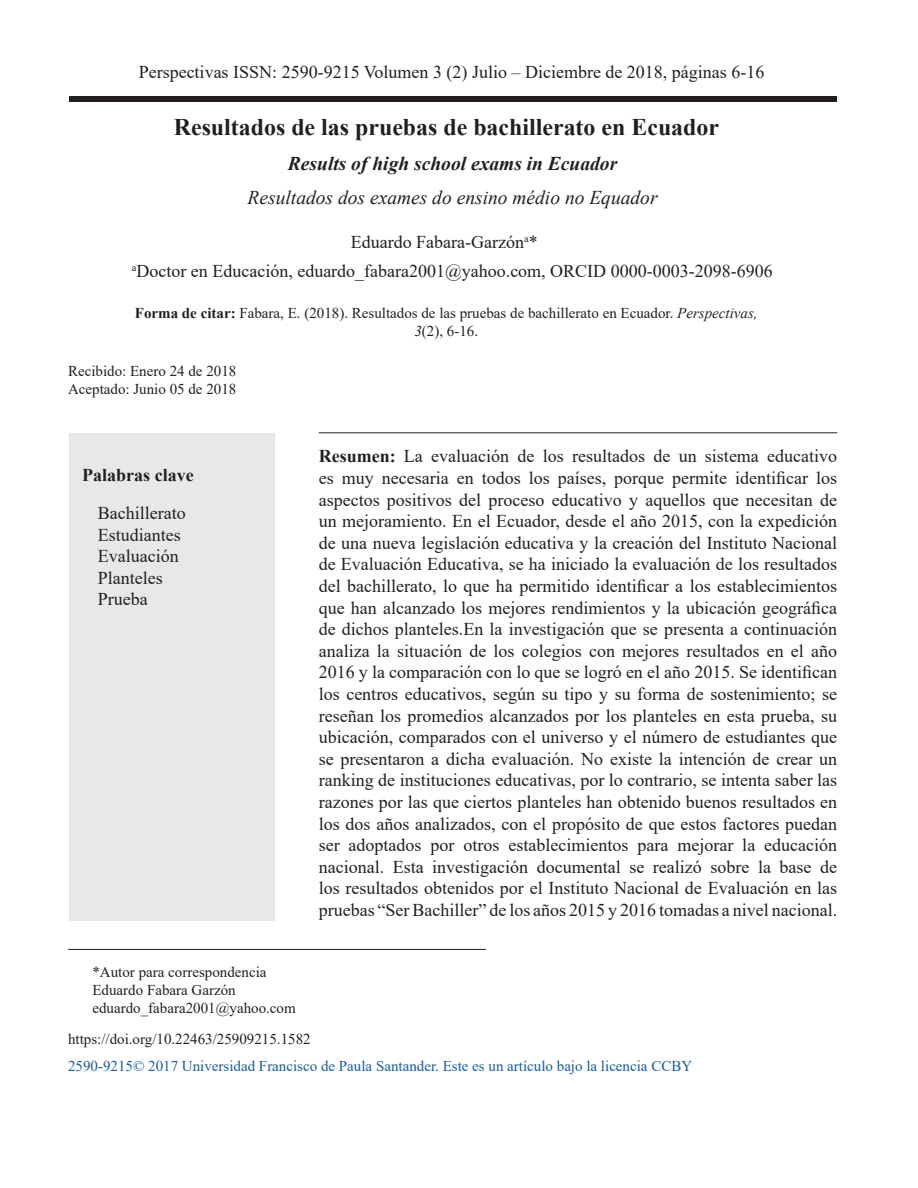
<style>
.page{position:relative;width:918px;height:1188px;background:#fff}
.page>*{position:absolute;margin:0;border:0;box-sizing:border-box;transform-origin:0 0}
.Título_1{font:700 23.85px "Times New Roman";color:#231f20}
.Título_1-2{font:italic 19.5px "Times New Roman";color:#231f20}
.Título_1-3{font:italic 700 19.5px "Times New Roman";color:#231f20}
.Resumen{font:18px/21.6px "Times New Roman";color:#231f20;text-align:justify}
.Título_1-4{font:18px "Times New Roman";color:#231f20}
.t1{font:700 18px "Times New Roman";color:#231f20}
.Título_1-5{font:15px/18px "Times New Roman";color:#231f20;text-align:center}
.t2{font:15px "Times New Roman";color:#175d9e}
.s1{font-weight:700}
.s2{font-style:italic}
</style>
<div class="page">
<div style="left:69px;top:96px;width:767px;height:6px;background:#231f20"></div>
<div style="left:69px;top:433px;width:205px;height:488px;background:#e8e9e7"></div>
<hr style="left:319px;top:432px;width:518px;height:1px;background:#231f20">
<hr style="left:68px;top:949px;width:418px;height:1px;background:#231f20">
<p class="Resumen" style="left:139px;top:61px;width:627px">Perspectivas ISSN: 2590-9215 Volumen 3 (2) Julio – Diciembre de 2018, páginas 6-16</p>
<p class="Título_1" style="left:174px;top:110px;width:547px">Resultados de las pruebas de bachillerato en Ecuador</p>
<p class="Título_1-3" style="left:288px;top:150px;width:331px">Results of high school exams in Ecuador</p>
<p class="Título_1-2" style="left:248px;top:184px;width:412px">Resultados dos exames do ensino médio no Equador</p>
<p class="Título_1-4" style="left:351px;top:229px;width:189px">Eduardo Fabara-Garzón<sup>a</sup>*</p>
<p class="Título_1-4" style="left:132px;top:258px;width:643px"><sup>a</sup>Doctor en Educación, eduardo_fabara2001@yahoo.com, ORCID 0000-0003-2098-6906</p>
<p class="Título_1-5" style="left:135px;top:303px;width:624px"><span class="s1">Forma de citar:</span> Fabara, E. (2018). Resultados de las pruebas de bachillerato en Ecuador. <span class="s2">Perspectivas,<br>3</span>(2), 6-16.</p>
<p class="Título_1-5" style="left:68px;top:361px;width:170px">Recibido: Enero 24 de 2018</p>
<p class="Título_1-5" style="left:68px;top:379px;width:170px">Aceptado: Junio 05 de 2018</p>
<p class="t1" style="left:82px;top:462px;width:113px">Palabras clave</p>
<p class="Resumen" style="left:98px;top:502px;width:89px">Bachillerato<br>Estudiantes</p>
<p class="Resumen" style="left:98px;top:545px;width:82px">Evaluación</p>
<p class="Resumen" style="left:98px;top:566px;width:66px">Planteles</p>
<p class="Resumen" style="left:98px;top:588px;width:51px">Prueba</p>
<p class="Resumen" style="left:319px;top:445px;width:520px"><span class="s1">Resumen:</span> La evaluación de los resultados de un sistema educativo es muy necesaria en todos los países, porque permite identificar los aspectos positivos del proceso educativo y aquellos que necesitan de un mejoramiento. En el Ecuador, desde el año 2015, con la expedición de una nueva legislación educativa y la creación del Instituto Nacional de Evaluación Educativa, se ha iniciado la evaluación de los resultados del bachillerato, lo que ha permitido identificar a los establecimientos que han alcanzado los mejores rendimientos y la ubicación geográfica de dichos planteles.En la investigación que se presenta a continuación analiza la situación de los colegios con mejores resultados en el año 2016 y la comparación con lo que se logró en el año 2015. Se identifican los centros educativos, según su tipo y su forma de sostenimiento; se reseñan los promedios alcanzados por los planteles en esta prueba, su ubicación, comparados con el universo y el número de estudiantes que se presentaron a dicha evaluación. No existe la intención de crear un ranking de instituciones educativas, por lo contrario, se intenta saber las razones por las que ciertos planteles han obtenido buenos resultados en los dos años analizados, con el propósito de que estos factores puedan ser adoptados por otros establecimientos para mejorar la educación nacional. Esta investigación documental se realizó sobre la base de los resultados obtenidos por el Instituto Nacional de Evaluación en las pruebas “Ser Bachiller” de los años 2015 y 2016 tomadas a nivel nacional.</p>
<p class="Título_1-5" style="left:92px;top:962px;width:176px">*Autor para correspondencia</p>
<p class="Título_1-5" style="left:92px;top:980px;width:145px">Eduardo Fabara Garzón</p>
<p class="Título_1-5" style="left:92px;top:998px;width:205px">eduardo_fabara2001@yahoo.com</p>
<p class="Título_1-5" style="left:68px;top:1029px;width:244px">https://doi.org/10.22463/25909215.1582</p>
<p class="t2" style="left:68px;top:1055px;width:626px">2590-9215© 2017 Universidad Francisco de Paula Santander. Este es un artículo bajo la licencia CCBY</p>
</div>
